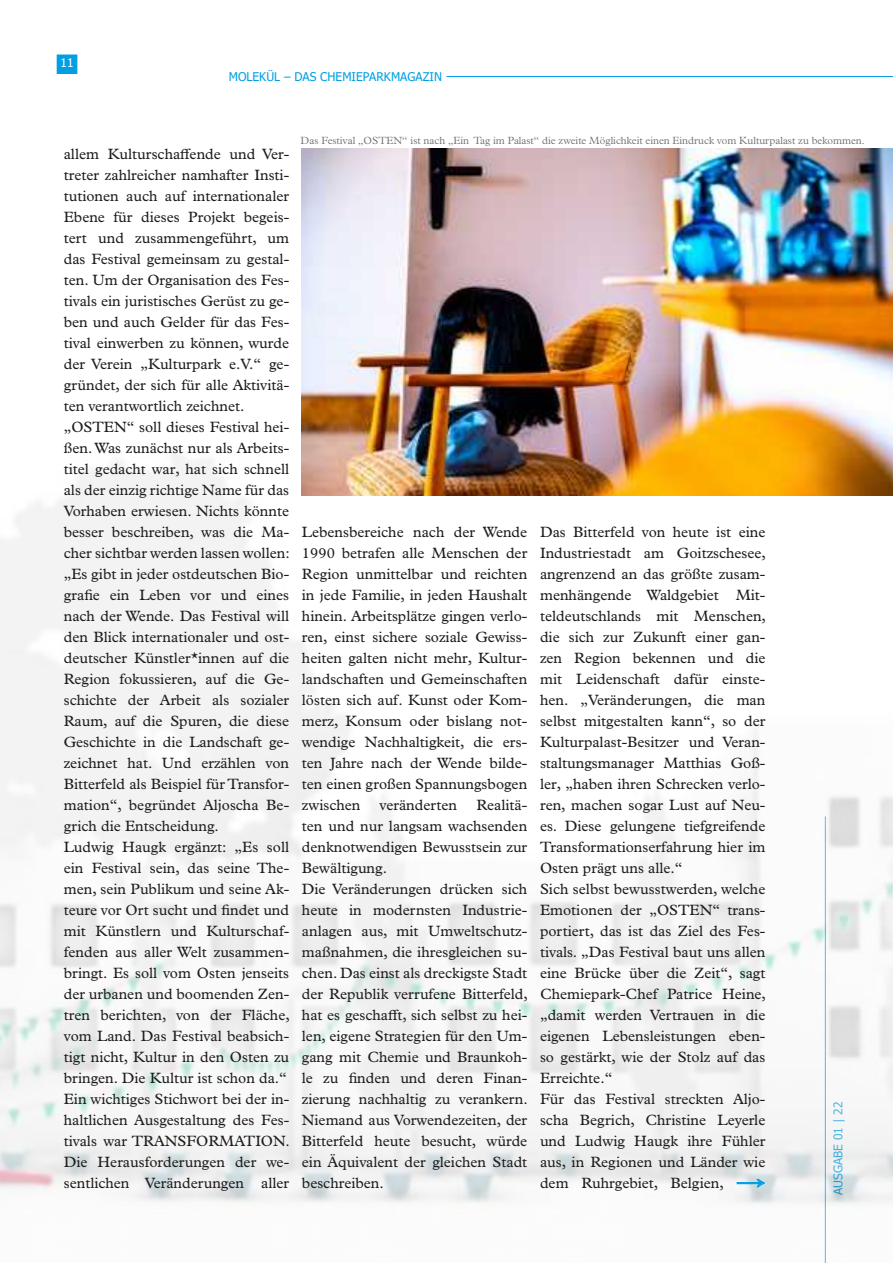
<style>
.page{position:relative;width:893px;height:1263px;background:#fff}
.page>*{position:absolute;margin:0;border:0;box-sizing:border-box;transform-origin:0 0}
.Fließ_ohne_Einrückun{font:15px/21px "Plantin MT Pro";color:#1d1d1b;text-align:justify}
.t1{font:12px "Tahoma";color:#009fe3}
.t2{font:12px "Tahoma";color:#fff}
.bildunterschrift{font:300 10.5px "Plantin MT Pro";color:#706f6f}
.s1{font-family:"Arial";font-weight:700;font-size:21px;color:#009fe3}
</style>
<div class="page">
<hr style="left:446px;top:76px;width:447px;height:1px;background:#009fe3">
<div style="left:57px;top:55px;width:20px;height:19px;background:#009fe3"></div>
<img style="left:0;top:422px;width:893px;height:841px">
<img style="left:302px;top:149px;width:591px;height:346px">
<p class="t2" style="left:60px;top:55px;width:15px">11</p>
<p class="t1" style="left:229px;top:68px;width:215px">MOLEKÜL – DAS CHEMIEPARKMAGAZIN</p>
<p class="bildunterschrift" style="left:301px;top:135px;width:565px">Das Festival „OSTEN“ ist nach „Ein Tag im Palast“ die zweite Möglichkeit einen Eindruck vom Kulturpalast zu bekommen.</p>
<p class="Fließ_ohne_Einrückun" style="left:64px;top:144px;width:227px">allem Kulturschaffende und Ver&shy;treter zahlreicher namhafter Insti&shy;tutionen auch auf internationaler Ebene für dieses Projekt begeis&shy;tert und zusammengeführt, um das Festival gemeinsam zu gestal&shy;ten. Um der Organisation des Fes&shy;tivals ein juristisches Gerüst zu ge&shy;ben und auch Gelder für das Fes&shy;tival einwerben zu können, wurde der Verein „Kulturpark e.V.“ ge&shy;gründet, der sich für alle Aktivitä&shy;ten verantwortlich zeichnet.</p>
<p class="Fließ_ohne_Einrückun" style="left:64px;top:417px;width:227px">„OSTEN“ soll dieses Festival hei&shy;ßen. Was zunächst nur als Arbeits&shy;titel gedacht war, hat sich schnell als der einzig richtige Name für das Vorhaben erwiesen. Nichts könnte besser beschreiben, was die Ma&shy;cher sichtbar werden lassen wollen:</p>
<p class="Fließ_ohne_Einrückun" style="left:64px;top:564px;width:227px">„Es gibt in jeder ostdeutschen Bio&shy;grafie ein Leben vor und eines nach der Wende. Das Festival will den Blick internationaler und ost&shy;deutscher Künstler*innen auf die Region fokussieren, auf die Ge&shy;schichte der Arbeit als sozialer Raum, auf die Spuren, die diese Geschichte in die Landschaft ge&shy;zeichnet hat. Und erzählen von Bitterfeld als Beispiel für Transfor&shy;mation“, begründet Aljoscha Be&shy;grich die Entscheidung.</p>
<p class="Fließ_ohne_Einrückun" style="left:64px;top:837px;width:227px">Ludwig Haugk ergänzt: „Es soll ein Festival sein, das seine The&shy;men, sein Publikum und seine Ak&shy;teure vor Ort sucht und findet und mit Künstlern und Kulturschaf&shy;fenden aus aller Welt zusammen&shy;bringt. Es soll vom Osten jenseits der urbanen und boomenden Zen&shy;tren berichten, von der Fläche, vom Land. Das Festival beabsich&shy;tigt nicht, Kultur in den Osten zu bringen. Die Kultur ist schon da.“</p>
<p class="Fließ_ohne_Einrückun" style="left:64px;top:1089px;width:227px">Ein wichtiges Stichwort bei der in&shy;haltlichen Ausgestaltung des Fes&shy;tivals war TRANSFORMATION.<br>Die Herausforderungen der we&shy;sentlichen Veränderungen aller</p>
<p class="Fließ_ohne_Einrückun" style="left:302px;top:522px;width:227px">Lebensbereiche nach der Wende 1990 betrafen alle Menschen der Region unmittelbar und reichten in jede Familie, in jeden Haushalt hinein. Arbeitsplätze gingen verlo&shy;ren, einst sichere soziale Gewiss&shy;heiten galten nicht mehr, Kultur&shy;landschaften und Gemeinschaften lösten sich auf. Kunst oder Kom&shy;merz, Konsum oder bislang not&shy;wendige Nachhaltigkeit, die ers&shy;ten Jahre nach der Wende bilde&shy;ten einen großen Spannungsbogen zwischen</p>
<p class="Fließ_ohne_Einrückun" style="left:302px;top:795px;width:227px;text-indent:175px">Realitä&shy;ten und nur langsam wachsenden denknotwendigen Bewusstsein zur Bewältigung.</p>
<p class="Fließ_ohne_Einrückun" style="left:302px;top:879px;width:227px">Die Veränderungen drücken sich heute in modernsten Industrie&shy;anlagen aus, mit Umweltschutz&shy;maßnahmen, die ihresgleichen su&shy;chen. Das einst als dreckigste Stadt der Republik verrufene Bitterfeld, hat es geschafft, sich selbst zu hei&shy;len, eigene Strategien für den Um&shy;gang mit Chemie und Braunkoh&shy;le zu finden und deren Finan&shy;zierung nachhaltig zu verankern.<br>Niemand aus Vorwendezeiten, der Bitterfeld heute besucht, würde ein Äquivalent der gleichen Stadt beschreiben.</p>
<p class="Fließ_ohne_Einrückun" style="left:379px;top:795px;width:79px">veränderten</p>
<p class="Fließ_ohne_Einrückun" style="left:540px;top:522px;width:227px">Das Bitterfeld von heute ist eine Industriestadt am Goitzschesee, angrenzend an das größte zusam&shy;menhängende Waldgebiet Mit&shy;teldeutschlands mit Menschen, die sich zur Zukunft einer gan&shy;zen Region bekennen und die mit Leidenschaft dafür einste&shy;hen. „Veränderungen, die man selbst mitgestalten kann“, so der Kulturpalast-Besitzer und Veran&shy;staltungsmanager Matthias Goß&shy;ler, „haben ihren Schrecken verlo&shy;ren, machen sogar Lust auf Neu&shy;es. Diese gelungene tiefgreifende Transformationserfahrung hier im Osten prägt uns alle.“</p>
<p class="Fließ_ohne_Einrückun" style="left:540px;top:879px;width:227px">Sich selbst bewusstwerden, welche Emotionen der „OSTEN“ trans&shy;portiert, das ist das Ziel des Fes&shy;tivals. „Das Festival baut uns allen eine Brücke über die Zeit“, sagt Chemiepark-Chef Patrice Heine, „damit werden Vertrauen in die eigenen Lebensleistungen eben&shy;so gestärkt, wie der Stolz auf das Erreichte.“</p>
<p class="Fließ_ohne_Einrückun" style="left:540px;top:1089px;width:227px">Für das Festival streckten Aljo&shy;scha Begrich, Christine Leyerle und Ludwig Haugk ihre Fühler aus, in Regionen und Länder wie dem Ruhrgebiet, Belgien, <span class="s1">→</span></p>
<p class="t1" style="left:830px;top:1195px;width:95px;rotate:-90deg">AUSGABE 01 | 22</p>
</div>
